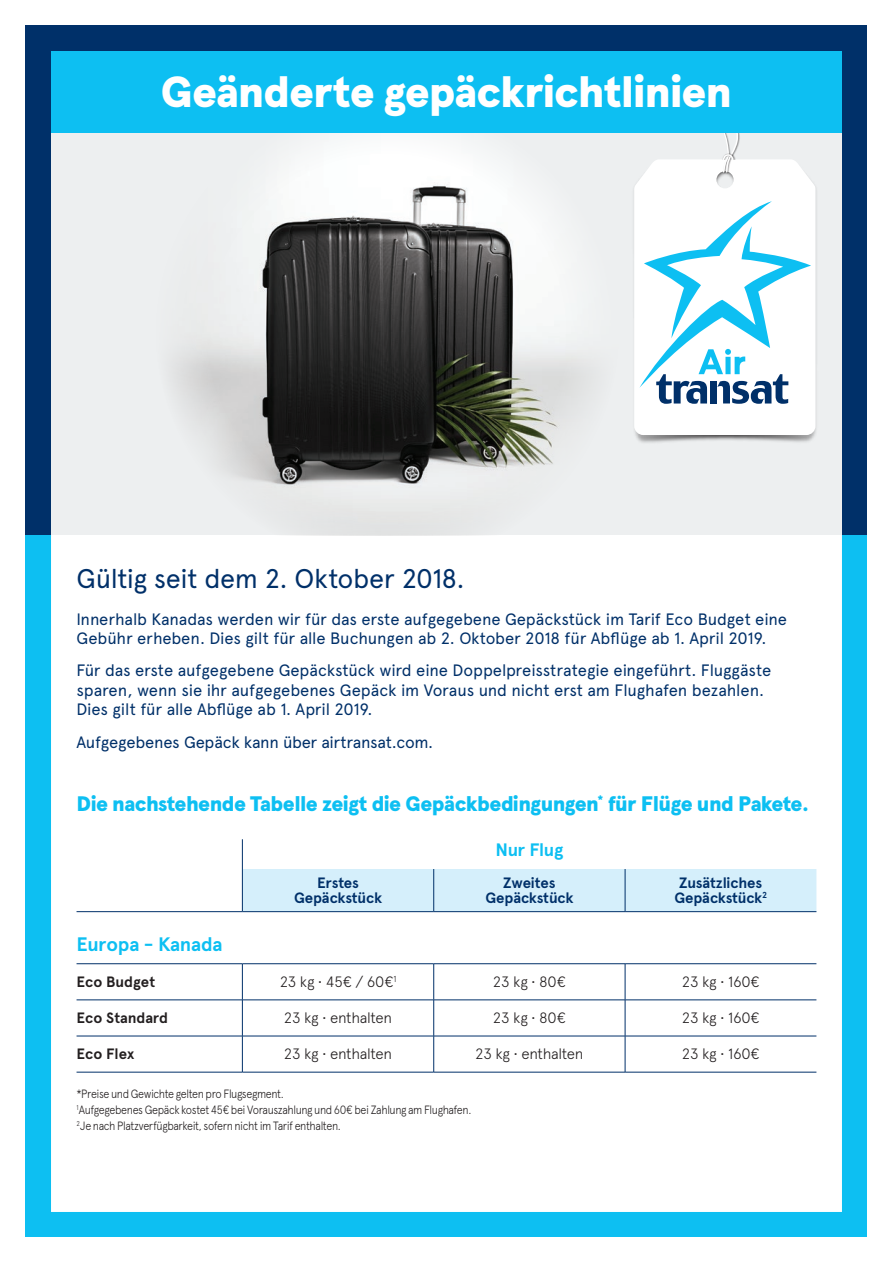
<style>
.page{position:relative;width:893px;height:1263px;background:#fff}
.page>*{position:absolute;margin:0;border:0;box-sizing:border-box;transform-origin:0 0}
.Titre_de_la_page{font:900 43.5px "Apercu";letter-spacing:-.025em;color:#fff}
.Intro{font:27px "Apercu Pro";letter-spacing:-.015em;color:#003069}
.Sous_titres{font:900 21px "Apercu";letter-spacing:-.03em;color:#0dbff2}
.Tableau_-_Sous-titre{font:700 19.5px "Apercu Pro";letter-spacing:-.01em;color:#0dbff2}
.Tableau_-_Header{font:700 18px "Apercu Pro";letter-spacing:-.025em;color:#0dbff2}
.Texte{font:16.5px/19.5px "Apercu Pro";letter-spacing:-.01em;color:#003069}
.Tableau_-_Texte{font:300 15px "Apercu Pro";letter-spacing:-.02em;color:#231f20}
.Tableau_-_Header-2{font:700 15px/15px "Apercu Pro";letter-spacing:-.01em;color:#003069;text-align:center}
.Tableau_-_Colonne_de{font:700 15px "Apercu Pro";color:#231f20}
.Note{font:300 12px "Apercu Pro";letter-spacing:-.035em;color:#231f20;scale:.9 1}
</style>
<div class="page">
<div style="left:26px;top:26px;width:841px;height:1211px;background:#0dbff2"></div>
<div style="left:26px;top:26px;width:841px;height:509px;background:#003069"></div>
<div style="left:51px;top:535px;width:791px;height:677px;background:#fff"></div>
<div style="left:51px;top:132px;width:791px;height:403px;background:#edeff0"></div>
<img style="left:151px;top:132px;width:456px;height:403px">
<div style="left:242px;top:839px;width:574px;height:30px;background:#fff"></div>
<div style="left:243px;top:869px;width:573px;height:42px;background:#d5effb"></div>
<hr style="left:433px;top:869px;width:1px;height:42px;background:#003069">
<hr style="left:625px;top:869px;width:1px;height:42px;background:#003069">
<hr style="left:242px;top:911px;width:192px;height:1px;background:#003069">
<hr style="left:434px;top:911px;width:191px;height:1px;background:#003069">
<hr style="left:625px;top:911px;width:191px;height:1px;background:#003069">
<hr style="left:77px;top:911px;width:165px;height:1px;background:#003069">
<hr style="left:77px;top:963px;width:165px;height:1px;background:#003069">
<hr style="left:77px;top:999px;width:165px;height:1px;background:#003069">
<hr style="left:77px;top:1036px;width:165px;height:1px;background:#003069">
<hr style="left:77px;top:1072px;width:165px;height:1px;background:#003069">
<hr style="left:242px;top:839px;width:1px;height:30px;background:#003069">
<hr style="left:242px;top:869px;width:1px;height:42px;background:#003069">
<hr style="left:242px;top:963px;width:192px;height:1px;background:#003069">
<hr style="left:242px;top:964px;width:1px;height:36px;background:#003069">
<hr style="left:434px;top:963px;width:191px;height:1px;background:#003069">
<hr style="left:433px;top:964px;width:1px;height:36px;background:#003069">
<hr style="left:625px;top:963px;width:191px;height:1px;background:#003069">
<hr style="left:625px;top:964px;width:1px;height:36px;background:#003069">
<hr style="left:242px;top:999px;width:192px;height:1px;background:#003069">
<hr style="left:242px;top:1000px;width:1px;height:36px;background:#003069">
<hr style="left:434px;top:999px;width:191px;height:1px;background:#003069">
<hr style="left:433px;top:1000px;width:1px;height:36px;background:#003069">
<hr style="left:625px;top:999px;width:191px;height:1px;background:#003069">
<hr style="left:625px;top:1000px;width:1px;height:36px;background:#003069">
<hr style="left:242px;top:1036px;width:192px;height:1px;background:#003069">
<hr style="left:242px;top:1036px;width:1px;height:36px;background:#003069">
<hr style="left:434px;top:1036px;width:191px;height:1px;background:#003069">
<hr style="left:433px;top:1036px;width:1px;height:36px;background:#003069">
<hr style="left:625px;top:1036px;width:191px;height:1px;background:#003069">
<hr style="left:625px;top:1036px;width:1px;height:36px;background:#003069">
<hr style="left:242px;top:1072px;width:192px;height:1px;background:#003069">
<hr style="left:434px;top:1072px;width:191px;height:1px;background:#003069">
<hr style="left:625px;top:1072px;width:191px;height:1px;background:#003069">
<img style="left:607px;top:132px;width:235px;height:311px">
<div style="left:634px;top:159px;width:181px;height:276px;background:#fff"></div>
<img style="left:717px;top:174px;width:29px;height:1px">
<img style="left:715px;top:173px;width:38px;height:1px">
<svg style="left:710px;top:132px;width:58px;height:41px"></svg>
<svg style="left:639px;top:201px;width:172px;height:203px;background:#c9e9f4"></svg>
<div style="left:51px;top:51px;width:791px;height:81px;background:#0dbff2"></div>
<p class="Titre_de_la_page" style="left:161px;top:65px;width:573px">Geänderte gepäckrichtlinien</p>
<p class="Intro" style="left:77px;top:558px;width:390px">Gültig seit dem 2. Oktober 2018.</p>
<p class="Texte" style="left:77px;top:608px;width:712px">Innerhalb Kanadas werden wir für das erste aufgegebene Gepäckstück im Tarif Eco Budget eine<br>Gebühr erheben. Dies gilt für alle Buchungen ab 2. Oktober 2018 für Abflüge ab 1. April 2019.</p>
<p class="Texte" style="left:77px;top:659px;width:696px">Für das erste aufgegebene Gepäckstück wird eine Doppelpreisstrategie eingeführt. Fluggäste sparen, wenn sie ihr aufgegebenes Gepäck im Voraus und nicht erst am Flughafen bezahlen.<br>Dies gilt für alle Abflüge ab 1. April 2019.</p>
<p class="Texte" style="left:77px;top:731px;width:358px">Aufgegebenes Gepäck kann über airtransat.com.</p>
<p class="Sous_titres" style="left:77px;top:791px;width:734px">Die nachstehende Tabelle zeigt die Gepäckbedingungen<sup>*</sup> für Flüge und Pakete.</p>
<p class="Tableau_-_Header" style="left:495px;top:836px;width:69px">Nur Flug</p>
<p class="Tableau_-_Header-2" style="left:294px;top:874px;width:89px">Erstes<br>Gepäckstück</p>
<p class="Tableau_-_Header-2" style="left:485px;top:874px;width:89px">Zweites<br>Gepäckstück</p>
<p class="Tableau_-_Header-2" style="left:674px;top:874px;width:94px">Zusätzliches<br>Gepäckstück<sup>2</sup></p>
<p class="Tableau_-_Sous-titre" style="left:77px;top:929px;width:147px">Europa - Kanada</p>
<p class="Tableau_-_Colonne_de" style="left:77px;top:970px;width:80px">Eco Budget</p>
<p class="Tableau_-_Texte" style="left:280px;top:971px;width:118px">23 kg • 45€ / 60€<sup>1</sup></p>
<p class="Tableau_-_Texte" style="left:493px;top:971px;width:74px">23 kg • 80€</p>
<p class="Tableau_-_Texte" style="left:682px;top:971px;width:79px">23 kg • 160€</p>
<p class="Tableau_-_Colonne_de" style="left:77px;top:1007px;width:93px">Eco Standard</p>
<p class="Tableau_-_Texte" style="left:284px;top:1007px;width:110px">23 kg • enthalten</p>
<p class="Tableau_-_Texte" style="left:493px;top:1007px;width:74px">23 kg • 80€</p>
<p class="Tableau_-_Texte" style="left:682px;top:1007px;width:79px">23 kg • 160€</p>
<p class="Tableau_-_Colonne_de" style="left:77px;top:1043px;width:59px">Eco Flex</p>
<p class="Tableau_-_Texte" style="left:284px;top:1043px;width:110px">23 kg • enthalten</p>
<p class="Tableau_-_Texte" style="left:475px;top:1043px;width:110px">23 kg • enthalten</p>
<p class="Tableau_-_Texte" style="left:682px;top:1043px;width:79px">23 kg • 160€</p>
<p class="Note" style="left:77px;top:1084px;width:232px">*Preise und Gewichte gelten pro Flugsegment.</p>
<p class="Note" style="left:77px;top:1101px;width:440px"><sup>1</sup>Aufgegebenes Gepäck kostet 45€ bei Vorauszahlung und 60€ bei Zahlung am Flughafen.</p>
<p class="Note" style="left:77px;top:1117px;width:295px"><sup>2</sup>Je nach Platzverfügbarkeit, sofern nicht im Tarif enthalten.</p>
</div>
